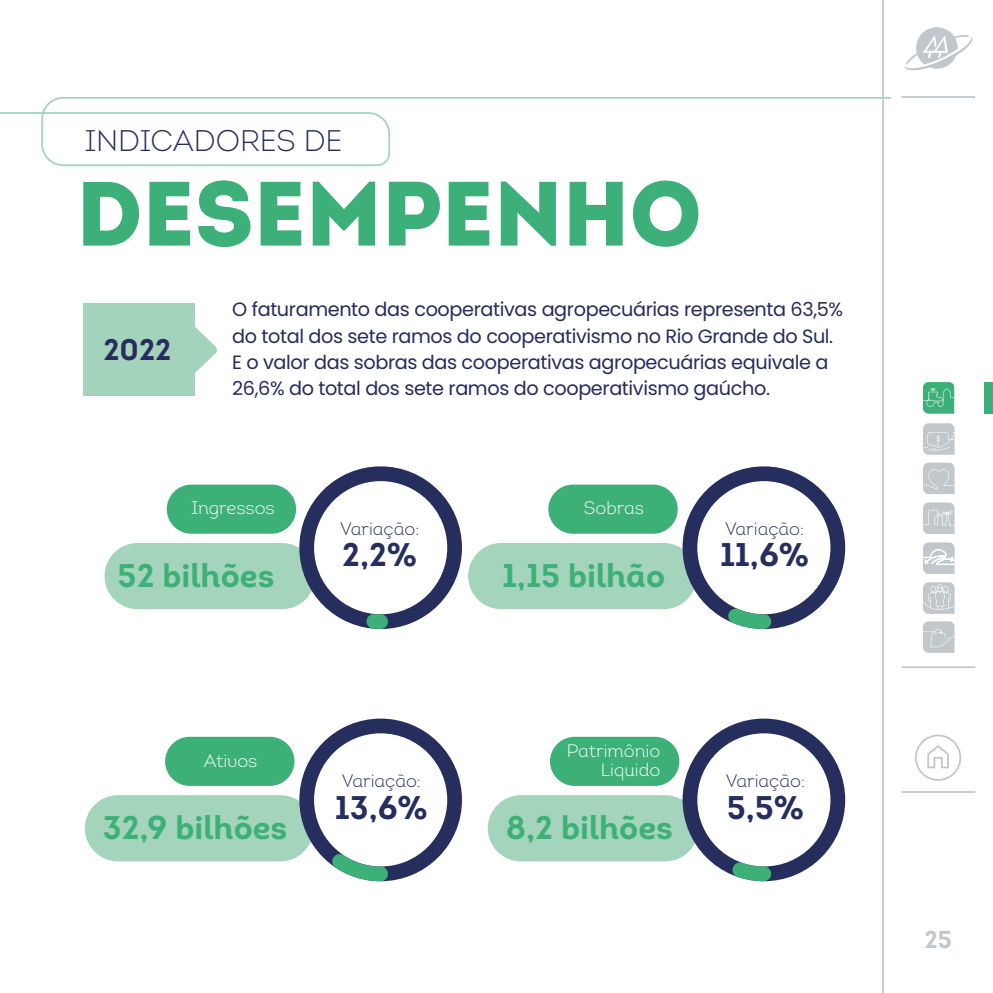
<style>
.page{position:relative;width:993px;height:993px;background:#fff}
.page>*{position:absolute;margin:0;border:0;box-sizing:border-box;transform-origin:0 0}
.t1{font:91px "Intro Black Caps";color:#3cb078}
.t2{font:32.73px "Intro Bold Alt";color:#3db078}
.t3{font:32.73px "Intro Bold Alt";color:#262e5e}
.t4{font:29.75px "Intro Light Caps";color:#282b5d}
.t5{font:29.75px "Intro Bold Alt";color:#282b5d}
.t6{font:24.5px "Intro Bold Caps";color:#c2c7cc}
.t7{font:19.25px/26.2px "Poppins";letter-spacing:-.02em;color:#272b5c}
.t8{font:18.03px/19.1px "Intro Light Alt";color:#fff;text-align:right}
.t9{font:18.03px "Intro Light Alt";color:#262e5e}
</style>
<div class="page">
<svg style="left:923px;top:423px;width:31px;height:31px"></svg>
<hr style="left:881px;top:0;width:2px;height:992px;background:#c2c7cc">
<svg style="left:904px;top:27px;width:68px;height:44px"></svg>
<hr style="left:901px;top:96px;width:73px;height:2px;background:#c2c7cc">
<hr style="left:901px;top:790px;width:73px;height:2px;background:#c2c7cc">
<svg style="left:915px;top:734px;width:45px;height:46px"></svg>
<hr style="left:901px;top:666px;width:73px;height:1px;background:#c2c7cc">
<svg style="left:923px;top:382px;width:31px;height:31px"></svg>
<svg style="left:923px;top:621px;width:31px;height:31px"></svg>
<svg style="left:923px;top:502px;width:31px;height:32px"></svg>
<svg style="left:923px;top:462px;width:31px;height:32px"></svg>
<svg style="left:923px;top:582px;width:31px;height:31px"></svg>
<svg style="left:923px;top:542px;width:31px;height:31px"></svg>
<div style="left:983px;top:382px;width:9px;height:31px;background:#3cb078"></div>
<svg style="left:0;top:96px;width:891px;height:71px"></svg>
<div style="left:83px;top:303px;width:112px;height:93px;background:#a4d3bb"></div>
<svg style="left:195px;top:327px;width:22px;height:46px"></svg>
<div style="left:468px;top:543px;width:228px;height:66px;background:#a4d4bb;border-radius:33px"></div>
<div style="left:548px;top:484px;width:129px;height:49px;background:#3db078;border-radius:25px"></div>
<div style="left:682px;top:466px;width:162px;height:162px;border:15px solid #262e5e;border-radius:50%"></div>
<svg style="left:716px;top:596px;width:62px;height:33px"></svg>
<div style="left:104px;top:543px;width:211px;height:66px;background:#a4d4bb;border-radius:33px"></div>
<div style="left:167px;top:484px;width:129px;height:49px;background:#3db078;border-radius:25px"></div>
<div style="left:299px;top:466px;width:163px;height:162px;border:15px solid #262e5e;border-radius:50%"></div>
<svg style="left:357px;top:609px;width:38px;height:20px"></svg>
<div style="left:487px;top:795px;width:211px;height:66px;background:#a4d4bb;border-radius:33px"></div>
<div style="left:682px;top:718px;width:162px;height:162px;border:15px solid #262e5e;border-radius:50%"></div>
<div style="left:550px;top:736px;width:129px;height:49px;background:#3db078;border-radius:25px"></div>
<svg style="left:720px;top:850px;width:58px;height:32px"></svg>
<div style="left:85px;top:795px;width:228px;height:66px;background:#a4d4bb;border-radius:33px"></div>
<div style="left:165px;top:736px;width:129px;height:49px;background:#3db078;border-radius:25px"></div>
<div style="left:299px;top:718px;width:163px;height:162px;border:15px solid #262e5e;border-radius:50%"></div>
<svg style="left:319px;top:840px;width:76px;height:42px"></svg>
<h3 class="t4" style="left:85px;top:122px;width:259px">INDICADORES DE</h3>
<h1 class="t1" style="left:76px;top:154px;width:626px">DESEMPENHO</h1>
<h3 class="t5" style="left:103px;top:330px;width:69px">2022</h3>
<p class="t7" style="left:232px;top:296px;width:612px">O faturamento das cooperativas agropecuárias representa 63,5% do total dos sete ramos do cooperativismo no Rio Grande do Sul.<br>E o valor das sobras das cooperativas agropecuárias equivale a 26,6% do total dos sete ramos do cooperativismo gaúcho.</p>
<p class="t8" style="left:191px;top:498px;width:85px">Ingressos</p>
<p class="t8" style="left:583px;top:498px;width:61px">Sobras</p>
<h2 class="t2" style="left:118px;top:554px;width:158px">52 bilhões</h2>
<p class="t9" style="left:340px;top:517px;width:80px">Variação:</p>
<h2 class="t3" style="left:342px;top:533px;width:76px">2,2%</h2>
<p class="t8" style="left:204px;top:750px;width:55px">Ativos</p>
<h2 class="t2" style="left:103px;top:806px;width:186px">32,9 bilhões</h2>
<p class="t9" style="left:341px;top:769px;width:80px">Variação:</p>
<h2 class="t3" style="left:335px;top:785px;width:94px">13,6%</h2>
<h2 class="t2" style="left:502px;top:554px;width:164px">1,15 bilhão</h2>
<p class="t9" style="left:724px;top:517px;width:80px">Variação:</p>
<h2 class="t3" style="left:719px;top:533px;width:90px">11,6%</h2>
<p class="t8" style="left:566px;top:740px;width:95px">Patrimônio<br>Liquido</p>
<h2 class="t2" style="left:505px;top:806px;width:169px">8,2 bilhões</h2>
<p class="t9" style="left:725px;top:769px;width:80px">Variação:</p>
<h2 class="t3" style="left:726px;top:785px;width:79px">5,5%</h2>
<p class="t6" style="left:924px;top:923px;width:29px">25</p>
</div>
